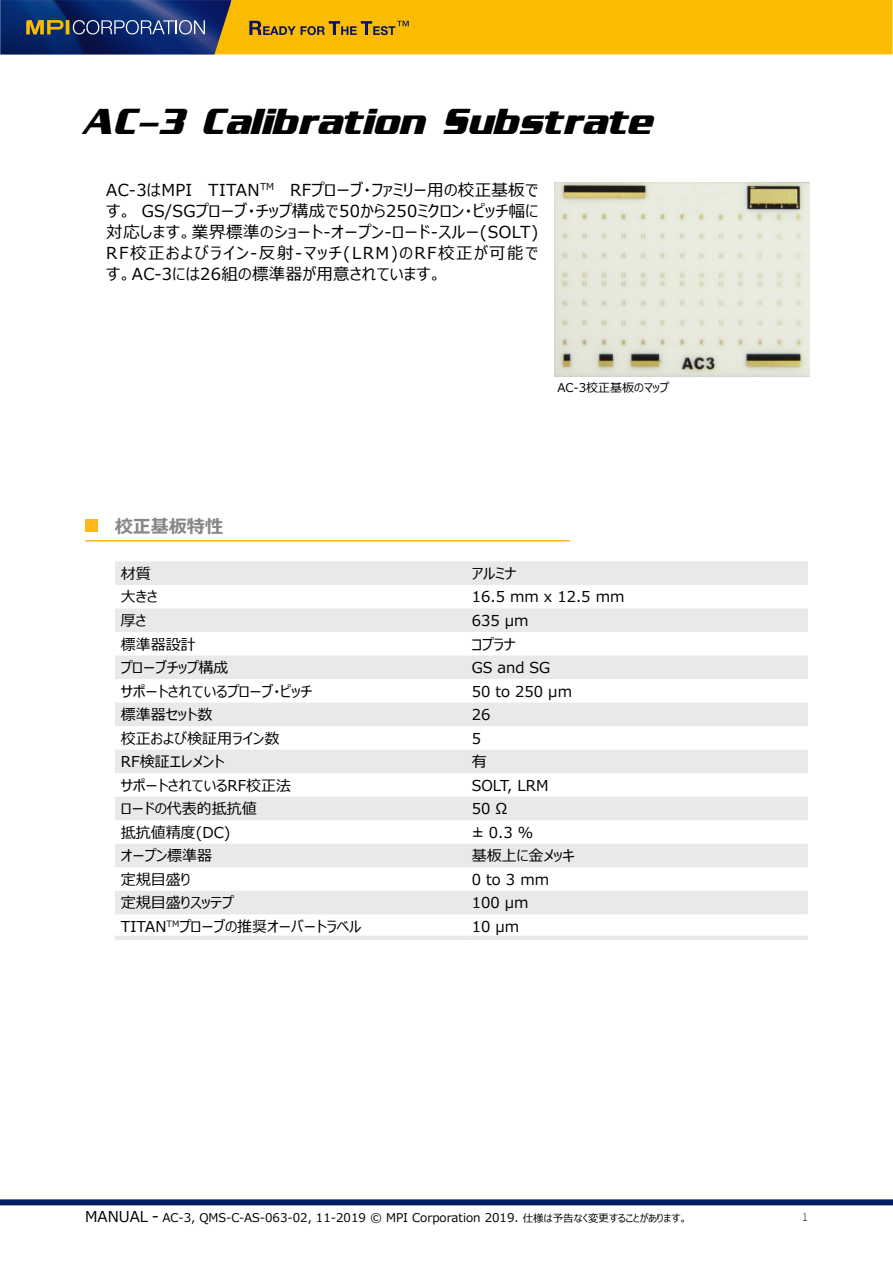
<style>
.page{position:relative;width:893px;height:1263px;background:#fff}
.page>*{position:absolute;margin:0;border:0;box-sizing:border-box;transform-origin:0 0}
.t1{font:italic 700 36px "Enter Sansman";color:#000}
.t2{font:700 18px "Meiryo UI";color:#878787}
.t3{font:16.5px/21px "Meiryo UI";letter-spacing:.09em;color:#000;text-align:justify}
.t4{font:15px "Meiryo UI";color:#000}
.t5{font:12px "Meiryo UI";color:#000}
.t6{font:300 12px "Source Sans Pro";color:#000}
.s1{font-size:15px}
.s2{font-size:16.5px}
.s3{font-size:10.5px}
</style>
<div class="page">
<svg style="left:0;top:0;width:893px;height:54px;background:#bf981d"></svg>
<div style="left:0;top:1199px;width:893px;height:6px;background:#001e62"></div>
<img style="left:555px;top:183px;width:254px;height:194px">
<hr style="left:85px;top:540px;width:485px;height:2px;background:#ffb81c">
<svg style="left:115px;top:561px;width:693px;height:353px;fill:#e9e9e9"></svg>
<hr style="left:115px;top:936px;width:351px;height:4px;background:#e9e9e9">
<hr style="left:466px;top:936px;width:342px;height:4px;background:#e9e9e9">
<div style="left:85px;top:519px;width:13px;height:13px;background:#ffb81c"></div>
<h1 class="t1" style="left:85px;top:102px;width:570px">AC-3 Calibration Substrate</h1>
<p class="t3" style="left:106px;top:180px;width:434px">AC-3はMPI TITAN<sup>TM</sup> RFプローブ・ファミリー用の校正基板です。 GS/SGプローブ・チップ構成で50から250ミクロン・ピッチ幅に対応します。業界標準のショート-オープン-ロード-スルー(SOLT)<br>RF校正およびライン-反射-マッチ(LRM)のRF校正が可能です。AC-3には26組の標準器が用意されています。</p>
<p class="t5" style="left:557px;top:379px;width:113px">AC-3校正基板のマップ</p>
<p class="t2" style="left:115px;top:514px;width:109px">校正基板特性</p>
<p class="t4" style="left:121px;top:563px;width:31px">材質</p>
<p class="t4" style="left:472px;top:563px;width:46px">アルミナ</p>
<p class="t4" style="left:121px;top:586px;width:38px">大きさ</p>
<p class="t4" style="left:472px;top:586px;width:154px">16.5 mm x 12.5 mm</p>
<p class="t4" style="left:121px;top:610px;width:27px">厚さ</p>
<p class="t4" style="left:472px;top:610px;width:58px">635 µm</p>
<p class="t4" style="left:121px;top:634px;width:76px">標準器設計</p>
<p class="t4" style="left:472px;top:634px;width:46px">コプラナ</p>
<p class="t4" style="left:121px;top:657px;width:109px">プローブチップ構成</p>
<p class="t4" style="left:472px;top:657px;width:80px">GS and SG</p>
<p class="t4" style="left:121px;top:681px;width:193px">サポートされているプローブ・ピッチ</p>
<p class="t4" style="left:472px;top:681px;width:102px">50 to 250 µm</p>
<p class="t4" style="left:121px;top:704px;width:93px">標準器セット数</p>
<p class="t4" style="left:472px;top:704px;width:20px">26</p>
<p class="t4" style="left:121px;top:728px;width:160px">校正および検証用ライン数</p>
<p class="t4" style="left:472px;top:728px;width:11px">5</p>
<p class="t4" style="left:121px;top:751px;width:105px">RF検証エレメント</p>
<p class="t4" style="left:472px;top:751px;width:16px">有</p>
<p class="t4" style="left:121px;top:775px;width:172px">サポートされているRF校正法</p>
<p class="t4" style="left:472px;top:775px;width:78px">SOLT, LRM</p>
<p class="t4" style="left:121px;top:798px;width:137px">ロードの代表的抵抗値</p>
<p class="t4" style="left:472px;top:798px;width:37px">50 Ω</p>
<p class="t4" style="left:121px;top:822px;width:111px">抵抗値精度(DC)</p>
<p class="t4" style="left:472px;top:822px;width:63px">± 0.3 %</p>
<p class="t4" style="left:121px;top:845px;width:93px">オープン標準器</p>
<p class="t4" style="left:472px;top:845px;width:105px">基板上に金メッキ</p>
<p class="t4" style="left:121px;top:869px;width:71px">定規目盛り</p>
<p class="t4" style="left:472px;top:869px;width:79px">0 to 3 mm</p>
<p class="t4" style="left:121px;top:892px;width:114px">定規目盛りスッテプ</p>
<p class="t4" style="left:472px;top:892px;width:58px">100 µm</p>
<p class="t4" style="left:121px;top:916px;width:242px">TITAN<sup>TM</sup>プローブの推奨オーバートラベル</p>
<p class="t4" style="left:472px;top:916px;width:49px">10 µm</p>
<p class="t5" style="left:85px;top:1209px;width:604px"><span class="s1">MANUAL</span> <span class="s2">-</span> AC-3, QMS-C-AS-063-02, 11-2019 © MPI Corporation 2019. <span class="s3">仕様は予告なく変更することがあります。</span></p>
<p class="t6" style="left:802px;top:1210px;width:7px">1</p>
</div>
